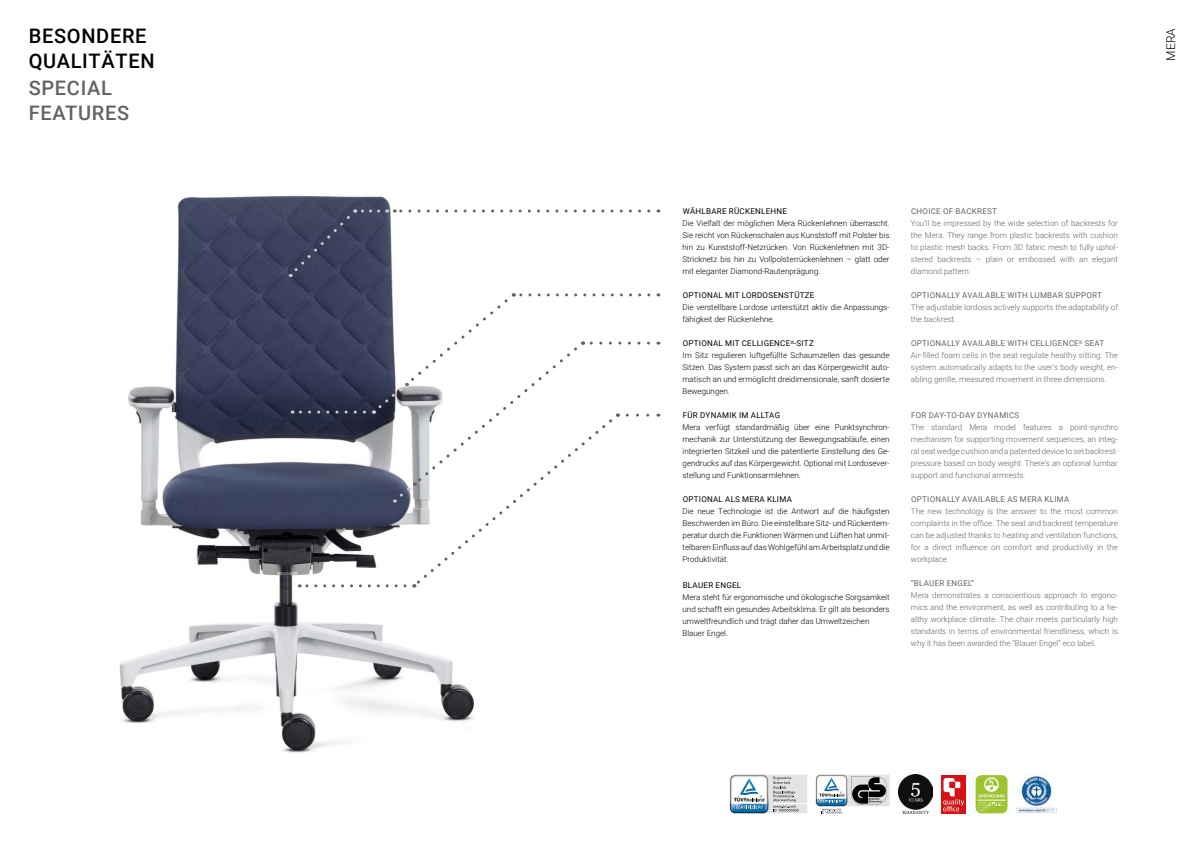
<style>
.page{position:relative;width:1191px;height:842px;background:#fff}
.page>*{position:absolute;margin:0;border:0;box-sizing:border-box;transform-origin:0 0}
.t1{font:500 20px/25px "Roboto";letter-spacing:.035em;color:#000}
.t2{font:500 20px/25px "Roboto";letter-spacing:.035em;color:#646363}
.t3{font:300 12px "Roboto";color:#000}
.t4{font:300 8px/12px "Roboto";color:#646363;text-align:justify}
.t5{font:300 8px/12px "Roboto";color:#000;text-align:justify}
.t6{font:8px "Roboto";letter-spacing:.035em;color:#646363}
.t7{font:8px "Roboto";letter-spacing:.035em;color:#000}
.s1{font-weight:400}
</style>
<div class="page">
<img style="left:119px;top:195px;width:430px;height:558px">
<img style="left:898px;top:775px;width:34px;height:38px">
<img style="left:1016px;top:774px;width:40px;height:39px">
<div style="left:941px;top:775px;width:25px;height:39px;background:#d51317"></div>
<svg style="left:943px;top:778px;width:21px;height:33px"></svg>
<svg style="left:816px;top:775px;width:73px;height:38px"></svg>
<svg style="left:730px;top:775px;width:77px;height:38px"></svg>
<div style="left:975px;top:775px;width:32px;height:38px;background:#9dc430;border-radius:6px"></div>
<svg style="left:977px;top:777px;width:28px;height:34px"></svg>
<svg style="left:394px;top:209px;width:255px;height:3px"></svg>
<svg style="left:289px;top:209px;width:90px;height:68px"></svg>
<svg style="left:292px;top:293px;width:357px;height:294px"></svg>
<h1 class="t1" style="left:29px;top:22px;width:127px">BESONDERE<br>QUALITÄTEN</h1>
<h1 class="t2" style="left:29px;top:75px;width:102px">SPECIAL<br>FEATURES</h1>
<h2 class="t3" style="left:1162px;top:61px;width:34px;rotate:-90deg">MERA</h2>
<p class="t7" style="left:682px;top:206px;width:106px">WÄHLBARE RÜCKENLEHNE</p>
<p class="t5" style="left:682px;top:217px;width:208px">Die Vielfalt der möglichen Mera Rückenlehnen überrascht.<br>Sie reicht von Rückenschalen aus Kunststoff mit Polster bis hin zu Kunststoff-Netzrücken. Von Rückenlehnen mit 3D-Stricknetz bis hin zu Vollpolsterrückenlehnen – glatt oder mit eleganter Diamond-Rautenprägung.</p>
<p class="t7" style="left:682px;top:290px;width:133px">OPTIONAL MIT LORDOSENSTÜTZE</p>
<p class="t5" style="left:682px;top:301px;width:208px">Die verstellbare Lordose unterstützt aktiv die Anpassungs&shy;fähigkeit der Rückenlehne.</p>
<p class="t5" style="left:682px;top:337px;width:208px;text-align:left"><span class="s1">OPTIONAL MIT CELLIGENCE</span><sup>®</sup><span class="s1">-SITZ<br></span>Im Sitz regulieren luftgefüllte Schaumzellen das gesunde Sitzen. Das System passt sich an das Körpergewicht auto&shy;matisch an und ermöglicht dreidimensionale, sanft dosierte Bewegungen.</p>
<p class="t7" style="left:682px;top:410px;width:99px">FÜR DYNAMIK IM ALLTAG</p>
<p class="t5" style="left:682px;top:421px;width:208px">Mera verfügt standardmäßig über eine Punktsynchron&shy;mechanik zur Unterstützung der Bewegungsabläufe, einen integrierten Sitzkeil und die patentierte Einstellung des Ge&shy;gendrucks auf das Körpergewicht. Optional mit Lordosever&shy;stellung und Funktionsarmlehnen.</p>
<p class="t7" style="left:682px;top:494px;width:111px">OPTIONAL ALS MERA KLIMA</p>
<p class="t5" style="left:682px;top:505px;width:208px">Die neue Technologie ist die Antwort auf die häufigsten Beschwerden im Büro. Die einstellbare Sitz- und Rückentem&shy;peratur durch die Funktionen Wärmen und Lüften hat unmit&shy;telbaren Einfluss auf das Wohlgefühl am Arbeitsplatz und die Produktivität.</p>
<p class="t7" style="left:682px;top:580px;width:60px">BLAUER ENGEL</p>
<p class="t5" style="left:682px;top:591px;width:208px;text-align:left">Mera steht für ergonomische und ökologische Sorgsamkeit und schafft ein gesundes Arbeitsklima. Er gilt als besonders umweltfreundlich und trägt daher das Umweltzeichen Blauer Engel.</p>
<p class="t6" style="left:911px;top:206px;width:87px">CHOICE OF BACKREST</p>
<p class="t4" style="left:911px;top:217px;width:208px">You’ll be impressed by the wide selection of backrests for the Mera. They range from plastic backrests with cushion to plastic mesh backs. From 3D fabric mesh to fully uphol&shy;stered backrests – plain or embossed with an elegant diamond pattern.</p>
<p class="t6" style="left:911px;top:290px;width:192px">OPTIONALLY AVAILABLE WITH LUMBAR SUPPORT</p>
<p class="t4" style="left:911px;top:301px;width:208px">The adjustable lordosis actively supports the adaptability of the backrest.</p>
<p class="t4" style="left:911px;top:337px;width:208px;text-align:left"><span class="s1">OPTIONALLY AVAILABLE WITH CELLIGENCE</span><sup>®</sup> <span class="s1">SEAT </span>Air-filled foam cells in the seat regulate healthy sitting. The system automatically adapts to the user’s body weight, en&shy;abling gentle, measured movement in three dimensions.</p>
<p class="t6" style="left:911px;top:410px;width:110px">FOR DAY-TO-DAY DYNAMICS</p>
<p class="t4" style="left:911px;top:421px;width:208px">The standard Mera model features a point-synchro mechanism for supporting movement sequences, an integ&shy;ral seat wedge cushion and a patented device to set backrest&shy;pressure based on body weight. There’s an optional lumbar support and functional armrests.</p>
<p class="t6" style="left:911px;top:494px;width:160px">OPTIONALLY AVAILABLE AS MERA KLIMA</p>
<p class="t4" style="left:911px;top:505px;width:208px">The new technology is the answer to the most common complaints in the office. The seat and backrest temperature can be adjusted thanks to heating and ventilation functions, for a direct influence on comfort and productivity in the workplace.</p>
<p class="t6" style="left:911px;top:578px;width:65px">“BLAUER ENGEL”</p>
<p class="t4" style="left:911px;top:589px;width:208px">Mera demonstrates a conscientious approach to ergono&shy;mics and the environment, as well as contributing to a he&shy;althy workplace climate. The chair meets particularly high standards in terms of environmental friendliness, which is why it has been awarded the “Blauer Engel” eco label.</p>
</div>
